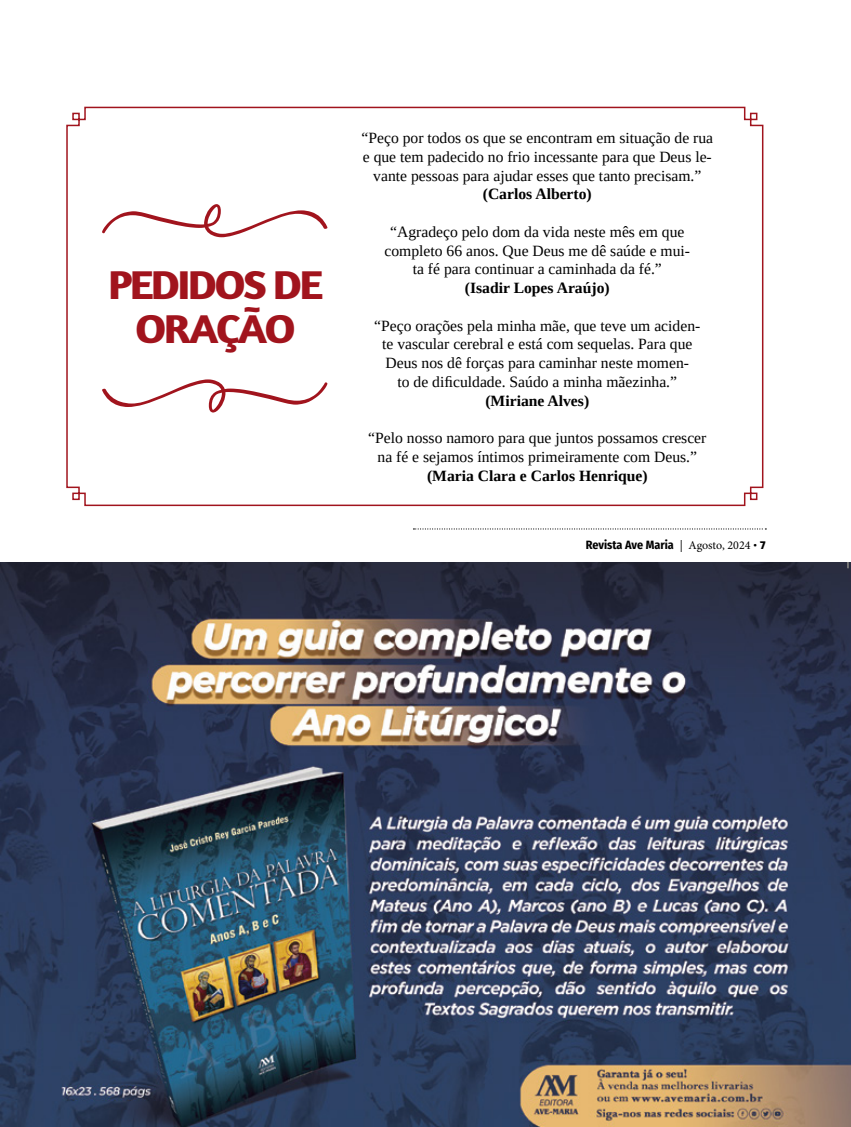
<style>
.page{position:relative;width:851px;height:1127px;background:#fff}
.page>*{position:absolute;margin:0;border:0;box-sizing:border-box;transform-origin:0 0}
.t1{font:700 40.95px/43.7px "Amaranth";letter-spacing:-.06em;color:#a1141d;text-align:center;scale:1.11 1}
.t2{font:15.6px/18.8px "Tinos";color:#000;text-align:center}
.t3{font:700 15.6px "Tinos";color:#000}
.t4{font:700 12px "Fira Sans Condensed";color:#000}
.s1{font-family:"Minion Pro";font-weight:400}
.s2{font-family:"Amaranth"}
</style>
<div class="page">
<img style="left:0;top:562px;width:850px;height:565px">
<svg style="left:66px;top:106px;width:698px;height:401px"></svg>
<img style="left:0;top:713px;width:15px;height:55px">
<svg style="left:413px;top:528px;width:353px;height:1px"></svg>
<h1 class="t1" style="left:108px;top:262px;width:195px">PEDIDOS DE<br>ORAÇÃO</h1>
<p class="t2" style="left:361px;top:128px;width:353px">“Peço por todos os que se encontram em situação de rua e que tem padecido no frio incessante para que Deus le&shy;vante pessoas para ajudar esses que tanto precisam.”</p>
<p class="t3" style="left:482px;top:184px;width:110px">(Carlos Alberto)</p>
<p class="t2" style="left:384px;top:222px;width:307px">“Agradeço pelo dom da vida neste mês em que completo 66 anos. Que Deus me dê saúde e mui&shy;ta fé para continuar a caminhada da fé.”</p>
<p class="t3" style="left:465px;top:277px;width:146px">(Isadir Lopes Araújo)</p>
<p class="t2" style="left:374px;top:316px;width:327px">“Peço orações pela minha mãe, que teve um aciden&shy;te vascular cerebral e está com sequelas. Para que Deus nos dê forças para caminhar neste momen-<br>to de dificuldade. Saúdo a minha mãezinha.”</p>
<p class="t3" style="left:485px;top:390px;width:105px">(Miriane Alves)</p>
<p class="t2" style="left:368px;top:428px;width:339px">“Pelo nosso namoro para que juntos possamos crescer na fé e sejamos íntimos primeiramente com Deus.”</p>
<p class="t3" style="left:427px;top:465px;width:222px">(Maria Clara e Carlos Henrique)</p>
<p class="t4" style="left:585px;top:535px;width:181px">Revista Ave Maria <span class="s1">| Agosto, 2024</span> <span class="s2">• 7</span></p>
</div>
